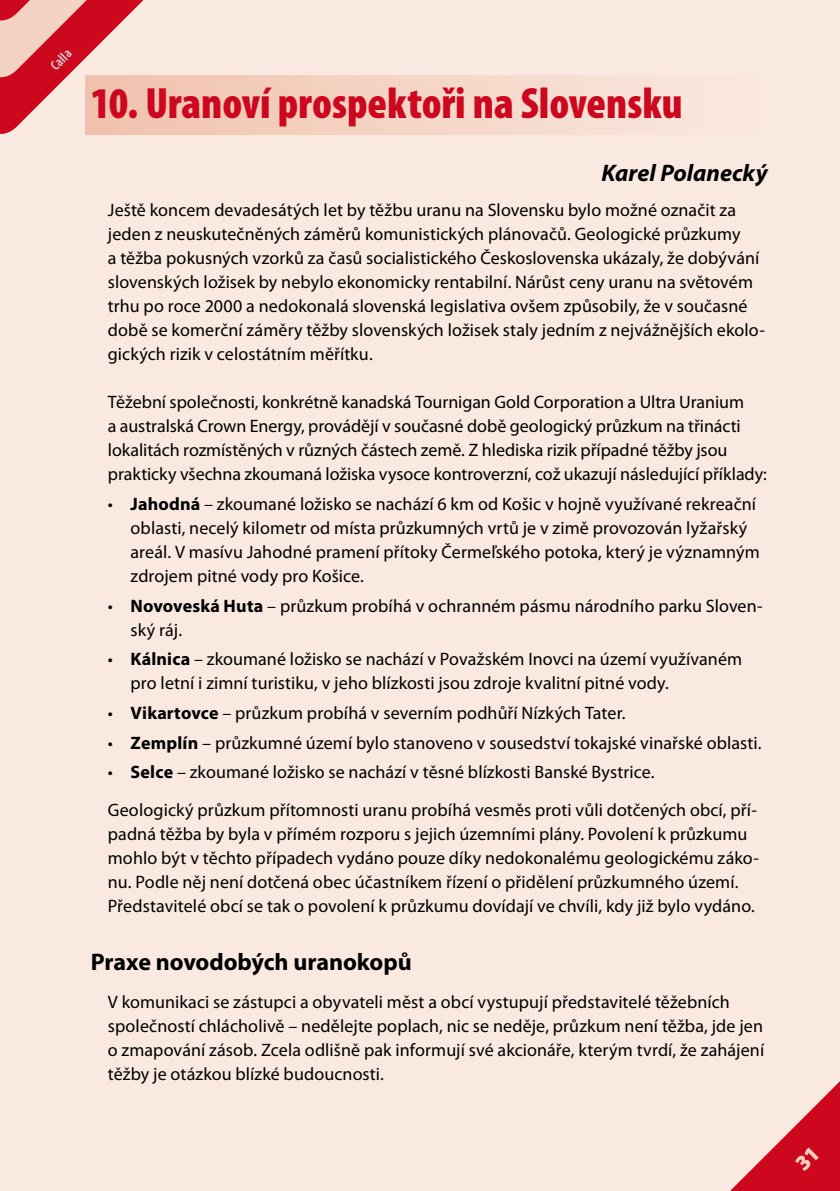
<style>
.page{position:relative;width:840px;height:1191px;background:#fff}
.page>*{position:absolute;margin:0;border:0;box-sizing:border-box;transform-origin:0 0}
.t1{font:900 condensed 44px "Myriad Pro";color:#cc071e}
.t2{font:700 24px "Myriad Pro";letter-spacing:-.005em;color:#000}
.t3{font:italic 700 24px "Myriad Pro";color:#000}
.t4{font:18px/24px "Myriad Pro";letter-spacing:.005em;color:#000}
.t5{font:600 condensed 14px "Myriad Pro";color:#d5d6d7}
.s1{font-weight:700}
</style>
<div class="page">
<div style="left:0;top:0;width:839px;height:1191px;background:#fae9e1"></div>
<svg style="left:0;top:0;width:144px;height:134px"></svg>
<div style="left:85px;top:75px;width:682px;height:60px;background:linear-gradient(to right,#f0c2ad,#fae9e1)"></div>
<svg style="left:730px;top:1082px;width:109px;height:109px"></svg>
<p class="t5" style="left:47px;top:62px;width:25px;rotate:-45deg">Calla</p>
<h1 class="t1" style="left:91px;top:75px;width:593px">10. Uranoví prospektoři na Slovensku</h1>
<h2 class="t3" style="left:601px;top:157px;width:168px">Karel Polanecký</h2>
<p class="t4" style="left:108px;top:198px;width:658px">Ještě koncem devadesátých let by těžbu uranu na Slovensku bylo možné označit za jeden z neuskutečněných záměrů komunistických plánovačů. Geologické průzkumy<br>a těžba pokusných vzorků za časů socialistického Československa ukázaly, že dobývání slovenských ložisek by nebylo ekonomicky rentabilní. Nárůst ceny uranu na světovém trhu po roce 2000 a nedokonalá slovenská legislativa ovšem způsobily, že v současné době se komerční záměry těžby slovenských ložisek staly jedním z nejvážnějších ekolo&shy;gických rizik v celostátním měřítku.</p>
<p class="t4" style="left:108px;top:390px;width:660px">Těžební společnosti, konkrétně kanadská Tournigan Gold Corporation a Ultra Uranium<br>a australská Crown Energy, provádějí v současné době geologický průzkum na třinácti lokalitách rozmístěných v různých částech země. Z hlediska rizik případné těžby jsou prakticky všechna zkoumaná ložiska vysoce kontroverzní, což ukazují následující příklady:</p>
<p class="t4" style="left:130px;top:491px;width:630px;text-indent:-23px">• <span class="s1">Jahodná</span> – zkoumané ložisko se nachází 6 km od Košic v hojně využívané rekreační oblasti, necelý kilometr od místa průzkumných vrtů je v zimě provozován lyžařský areál. V masívu Jahodné pramení přítoky Čermeľského potoka, který je významným zdrojem pitné vody pro Košice.</p>
<p class="t4" style="left:130px;top:593px;width:633px;text-indent:-23px">• <span class="s1">Novoveská Huta</span> – průzkum probíhá v ochranném pásmu národního parku Sloven&shy;ský ráj.</p>
<p class="t4" style="left:130px;top:647px;width:613px;text-indent:-23px">• <span class="s1">Kálnica</span> – zkoumané ložisko se nachází v Považském Inovci na území využívaném pro letní i zimní turistiku, v jeho blízkosti jsou zdroje kvalitní pitné vody.</p>
<p class="t4" style="left:108px;top:700px;width:517px">• <span class="s1">Vikartovce</span> – průzkum probíhá v severním podhůří Nízkých Tater.</p>
<p class="t4" style="left:108px;top:730px;width:653px">• <span class="s1">Zemplín</span> – průzkumné území bylo stanoveno v sousedství tokajské vinařské oblasti.</p>
<p class="t4" style="left:108px;top:753px;width:650px;line-height:38px">• <span class="s1">Selce</span> – zkoumané ložisko se nachází v těsné blízkosti Banské Bystrice.<br>Geologický průzkum přítomnosti uranu probíhá vesměs proti vůli dotčených obcí, pří-</p>
<p class="t4" style="left:108px;top:822px;width:652px">padná těžba by byla v přímém rozporu s jejich územními plány. Povolení k průzkumu mohlo být v těchto případech vydáno pouze díky nedokonalému geologickému záko&shy;nu. Podle něj není dotčená obec účastníkem řízení o přidělení průzkumného území.<br>Představitelé obcí se tak o povolení k průzkumu dovídají ve chvíli, kdy již bylo vydáno.</p>
<h2 class="t2" style="left:91px;top:945px;width:322px">Praxe novodobých uranokopů</h2>
<p class="t4" style="left:108px;top:990px;width:657px">V komunikaci se zástupci a obyvateli měst a obcí vystupují představitelé těžebních společností chlácholivě – nedělejte poplach, nic se neděje, průzkum není těžba, jde jen o zmapování zásob. Zcela odlišně pak informují své akcionáře, kterým tvrdí, že zahájení těžby je otázkou blízké budoucnosti.</p>
</div>
